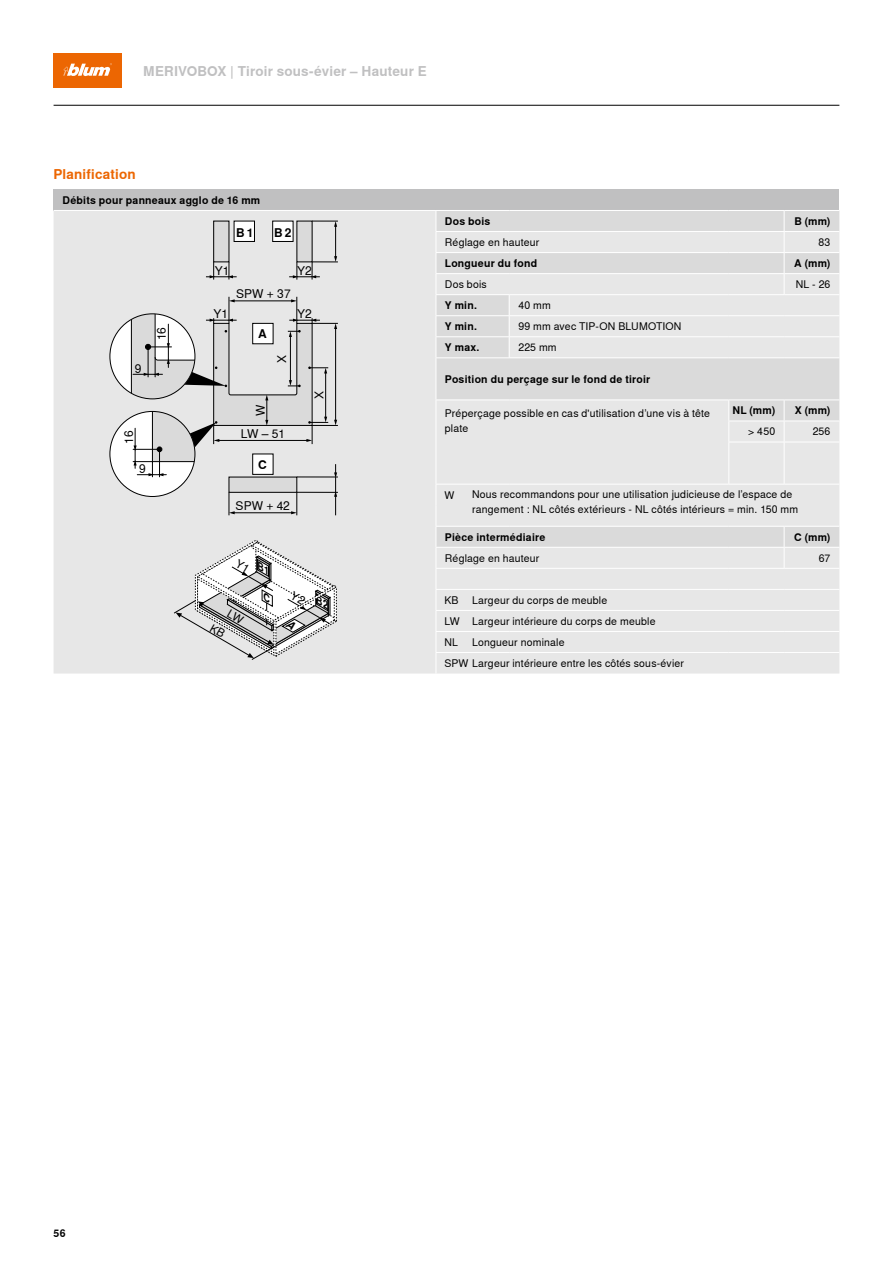
<style>
.page{position:relative;width:893px;height:1263px;background:#fff}
.page>*{position:absolute;margin:0;border:0;box-sizing:border-box;transform-origin:0 0}
.t1{font:700 13.5px "Nimbus Sans Global";letter-spacing:.01em;color:#c0c0c1}
.t2{font:700 13.5px "Nimbus Sans Global";letter-spacing:.01em;color:#ec6602}
.t3{font:12px "Nimbus Sans Global";color:#000}
.t4{font:700 12px "Nimbus Sans Global";color:#000}
.t5{font:11.4px/20.9px "Nimbus Sans Global";color:#000}
.t6{font:10.5px/21px "Nimbus Sans Global";letter-spacing:.02em;color:#000}
.t7{font:700 10.5px/21px "Nimbus Sans Global";letter-spacing:.02em;color:#000}
</style>
<div class="page">
<div style="left:54px;top:54px;width:68px;height:34px;background:#ec6602"></div>
<svg style="left:63px;top:63px;width:49px;height:13px"></svg>
<div style="left:54px;top:189px;width:785px;height:21px;background:#c0c0c1"></div>
<div style="left:54px;top:211px;width:785px;height:462px;background:#e7e7e7"></div>
<svg style="left:437px;top:211px;width:402px;height:336px;background:#e2e2e2"></svg>
<hr style="left:436px;top:231px;width:73px;height:1px;background:#fff">
<hr style="left:509px;top:231px;width:220px;height:1px;background:#fff">
<hr style="left:729px;top:231px;width:55px;height:1px;background:#fff">
<hr style="left:784px;top:231px;width:55px;height:1px;background:#fff">
<hr style="left:436px;top:252px;width:73px;height:1px;background:#fff">
<hr style="left:509px;top:252px;width:220px;height:1px;background:#fff">
<hr style="left:729px;top:252px;width:55px;height:1px;background:#fff">
<hr style="left:784px;top:252px;width:55px;height:1px;background:#fff">
<hr style="left:436px;top:273px;width:73px;height:1px;background:#fff">
<hr style="left:509px;top:273px;width:220px;height:1px;background:#fff">
<hr style="left:729px;top:273px;width:55px;height:1px;background:#fff">
<hr style="left:784px;top:273px;width:55px;height:1px;background:#fff">
<svg style="left:509px;top:295px;width:1px;height:62px"></svg>
<hr style="left:436px;top:294px;width:73px;height:1px;background:#fff">
<hr style="left:509px;top:294px;width:220px;height:1px;background:#fff">
<hr style="left:729px;top:294px;width:55px;height:1px;background:#fff">
<hr style="left:784px;top:294px;width:55px;height:1px;background:#fff">
<hr style="left:436px;top:315px;width:73px;height:1px;background:#fff">
<hr style="left:509px;top:315px;width:220px;height:1px;background:#fff">
<hr style="left:729px;top:315px;width:55px;height:1px;background:#fff">
<hr style="left:784px;top:315px;width:55px;height:1px;background:#fff">
<hr style="left:436px;top:336px;width:73px;height:1px;background:#fff">
<hr style="left:509px;top:336px;width:220px;height:1px;background:#fff">
<hr style="left:729px;top:336px;width:55px;height:1px;background:#fff">
<hr style="left:784px;top:336px;width:55px;height:1px;background:#fff">
<hr style="left:436px;top:357px;width:73px;height:1px;background:#fff">
<hr style="left:509px;top:357px;width:220px;height:1px;background:#fff">
<hr style="left:729px;top:357px;width:55px;height:1px;background:#fff">
<hr style="left:784px;top:357px;width:55px;height:1px;background:#fff">
<hr style="left:436px;top:400px;width:73px;height:1px;background:#fff">
<hr style="left:509px;top:400px;width:220px;height:1px;background:#fff">
<hr style="left:729px;top:400px;width:55px;height:1px;background:#fff">
<hr style="left:784px;top:400px;width:55px;height:1px;background:#fff">
<hr style="left:728px;top:421px;width:56px;height:1px;background:#fff">
<svg style="left:728px;top:401px;width:1px;height:41px"></svg>
<hr style="left:784px;top:421px;width:55px;height:1px;background:#fff">
<svg style="left:784px;top:400px;width:1px;height:42px"></svg>
<hr style="left:728px;top:442px;width:1px;height:42px;background:#fff">
<hr style="left:784px;top:442px;width:1px;height:42px;background:#fff">
<svg style="left:436px;top:211px;width:1px;height:146px"></svg>
<hr style="left:436px;top:358px;width:1px;height:42px;background:#fff">
<svg style="left:436px;top:401px;width:1px;height:41px"></svg>
<hr style="left:436px;top:442px;width:1px;height:42px;background:#fff">
<hr style="left:728px;top:442px;width:56px;height:1px;background:#fff">
<hr style="left:784px;top:442px;width:55px;height:1px;background:#fff">
<hr style="left:436px;top:484px;width:73px;height:1px;background:#fff">
<hr style="left:509px;top:484px;width:220px;height:1px;background:#fff">
<hr style="left:729px;top:484px;width:55px;height:1px;background:#fff">
<hr style="left:784px;top:484px;width:55px;height:1px;background:#fff">
<hr style="left:436px;top:526px;width:73px;height:1px;background:#fff">
<hr style="left:509px;top:526px;width:220px;height:1px;background:#fff">
<hr style="left:729px;top:526px;width:55px;height:1px;background:#fff">
<hr style="left:784px;top:526px;width:55px;height:1px;background:#fff">
<hr style="left:436px;top:547px;width:73px;height:1px;background:#fff">
<hr style="left:509px;top:547px;width:220px;height:1px;background:#fff">
<hr style="left:729px;top:547px;width:55px;height:1px;background:#fff">
<hr style="left:784px;top:547px;width:55px;height:1px;background:#fff">
<hr style="left:436px;top:568px;width:73px;height:1px;background:#fff">
<hr style="left:509px;top:568px;width:220px;height:1px;background:#fff">
<hr style="left:729px;top:568px;width:55px;height:1px;background:#fff">
<hr style="left:784px;top:568px;width:55px;height:1px;background:#fff">
<hr style="left:436px;top:589px;width:73px;height:1px;background:#fff">
<hr style="left:509px;top:589px;width:220px;height:1px;background:#fff">
<hr style="left:729px;top:589px;width:55px;height:1px;background:#fff">
<hr style="left:784px;top:589px;width:55px;height:1px;background:#fff">
<hr style="left:436px;top:610px;width:73px;height:1px;background:#fff">
<hr style="left:509px;top:610px;width:220px;height:1px;background:#fff">
<hr style="left:729px;top:610px;width:55px;height:1px;background:#fff">
<hr style="left:784px;top:610px;width:55px;height:1px;background:#fff">
<hr style="left:436px;top:631px;width:73px;height:1px;background:#fff">
<hr style="left:509px;top:631px;width:220px;height:1px;background:#fff">
<hr style="left:729px;top:631px;width:55px;height:1px;background:#fff">
<hr style="left:784px;top:631px;width:55px;height:1px;background:#fff">
<svg style="left:436px;top:485px;width:1px;height:188px"></svg>
<svg style="left:784px;top:211px;width:1px;height:83px"></svg>
<hr style="left:436px;top:652px;width:73px;height:1px;background:#fff">
<hr style="left:509px;top:652px;width:220px;height:1px;background:#fff">
<hr style="left:729px;top:652px;width:55px;height:1px;background:#fff">
<hr style="left:784px;top:652px;width:55px;height:1px;background:#fff">
<svg style="left:784px;top:527px;width:1px;height:41px"></svg>
<div style="left:214px;top:221px;width:15px;height:41px;background:#dadada"></div>
<div style="left:213px;top:221px;width:16px;height:41px;border:1px solid #000"></div>
<div style="left:297px;top:221px;width:15px;height:41px;background:#dadada"></div>
<hr style="left:335px;top:226px;width:1px;height:31px;background:#000">
<svg style="left:312px;top:221px;width:26px;height:6px"></svg>
<svg style="left:206px;top:262px;width:31px;height:18px"></svg>
<svg style="left:289px;top:256px;width:49px;height:24px"></svg>
<div style="left:234px;top:221px;width:20px;height:20px;background:#fff"></div>
<div style="left:234px;top:221px;width:21px;height:21px;border:1px solid #000"></div>
<div style="left:273px;top:221px;width:20px;height:20px;background:#fff"></div>
<div style="left:272px;top:221px;width:21px;height:21px;border:1px solid #000"></div>
<div style="left:110px;top:314px;width:85px;height:85px;background:#fff;border-radius:50%"></div>
<div style="left:110px;top:411px;width:85px;height:85px;background:#fff;border-radius:50%"></div>
<svg style="left:131px;top:297px;width:207px;height:218px;background:#d5d5d5"></svg>
<hr style="left:54px;top:105px;width:785px;height:1px;background:#000">
<svg style="left:174px;top:540px;width:163px;height:120px"></svg>
<p class="t1" style="left:143px;top:63px;width:285px">MERIVOBOX | Tiroir sous-évier – Hauteur E</p>
<p class="t2" style="left:54px;top:166px;width:84px">Planification</p>
<p class="t7" style="left:63px;top:190px;width:199px">Débits pour panneaux agglo de 16 mm</p>
<p class="t3" style="left:135px;top:362px;width:8px">9</p>
<p class="t3" style="left:155px;top:340px;width:15px;rotate:-90deg">16</p>
<p class="t3" style="left:122px;top:444px;width:15px;rotate:-90deg">16</p>
<p class="t3" style="left:139px;top:462px;width:8px">9</p>
<p class="t4" style="left:236px;top:226px;width:19px">B1</p>
<p class="t4" style="left:274px;top:226px;width:19px">B2</p>
<p class="t3" style="left:215px;top:263px;width:16px">Y1</p>
<p class="t3" style="left:213px;top:307px;width:16px">Y1</p>
<p class="t3" style="left:297px;top:307px;width:16px">Y2</p>
<p class="t4" style="left:258px;top:327px;width:10px">A</p>
<p class="t3" style="left:297px;top:263px;width:16px">Y2</p>
<p class="t3" style="left:236px;top:287px;width:56px">SPW + 37</p>
<p class="t3" style="left:275px;top:363px;width:10px;rotate:-90deg">X</p>
<p class="t3" style="left:254px;top:415px;width:13px;rotate:-90deg">W</p>
<p class="t3" style="left:241px;top:427px;width:46px">LW – 51</p>
<p class="t4" style="left:258px;top:457px;width:10px">C</p>
<p class="t3" style="left:236px;top:499px;width:56px">SPW + 42</p>
<p class="t3" style="left:312px;top:399px;width:10px;rotate:-90deg">X</p>
<p class="t5" style="left:227px;top:600px;width:26px;text-indent:8px;rotate:30deg">LW<br>KB</p>
<p class="t7" style="left:445px;top:211px;width:47px">Dos bois</p>
<p class="t6" style="left:445px;top:232px;width:96px">Réglage en hauteur</p>
<p class="t7" style="left:445px;top:253px;width:94px">Longueur du fond</p>
<p class="t6" style="left:445px;top:274px;width:43px">Dos bois</p>
<p class="t7" style="left:445px;top:295px;width:36px">Y min.<br>Y min.<br>Y max.</p>
<p class="t7" style="left:445px;top:369px;width:207px">Position du perçage sur le fond de tiroir</p>
<p class="t6" style="left:518px;top:295px;width:165px">40 mm<br>99 mm avec TIP-ON BLUMOTION<br>225 mm</p>
<p class="t6" style="left:445px;top:405px;width:267px;line-height:15px">Préperçage possible en cas d'utilisation d’une vis à tête plate</p>
<p class="t7" style="left:794px;top:211px;width:38px">B (mm)</p>
<p class="t7" style="left:794px;top:253px;width:38px">A (mm)</p>
<p class="t6" style="left:819px;top:232px;width:13px">83</p>
<p class="t6" style="left:796px;top:274px;width:36px">NL - 26</p>
<p class="t7" style="left:732px;top:400px;width:44px">NL (mm)</p>
<p class="t7" style="left:795px;top:400px;width:37px">X (mm)</p>
<p class="t6" style="left:748px;top:421px;width:28px">&gt; 450</p>
<p class="t6" style="left:813px;top:421px;width:19px">256</p>
<p class="t6" style="left:444px;top:484px;width:11px">W</p>
<p class="t6" style="left:472px;top:487px;width:327px;line-height:15px">Nous recommandons pour une utilisation judicieuse de l’espace de rangement : NL côtés extérieurs - NL côtés intérieurs = min. 150 mm</p>
<p class="t7" style="left:445px;top:526px;width:102px">Pièce intermédiaire</p>
<p class="t6" style="left:445px;top:547px;width:96px">Réglage en hauteur</p>
<p class="t6" style="left:444px;top:590px;width:241px">KB<br>LW<br>NL<br>SPW Largeur intérieure entre les côtés sous-évier</p>
<p class="t6" style="left:472px;top:590px;width:137px">Largeur du corps de meuble</p>
<p class="t6" style="left:472px;top:611px;width:185px">Largeur intérieure du corps de meuble<br>Longueur nominale</p>
<p class="t7" style="left:794px;top:526px;width:38px">C (mm)</p>
<p class="t6" style="left:819px;top:547px;width:13px">67</p>
<p class="t7" style="left:54px;top:1222px;width:14px">56</p>
</div>
